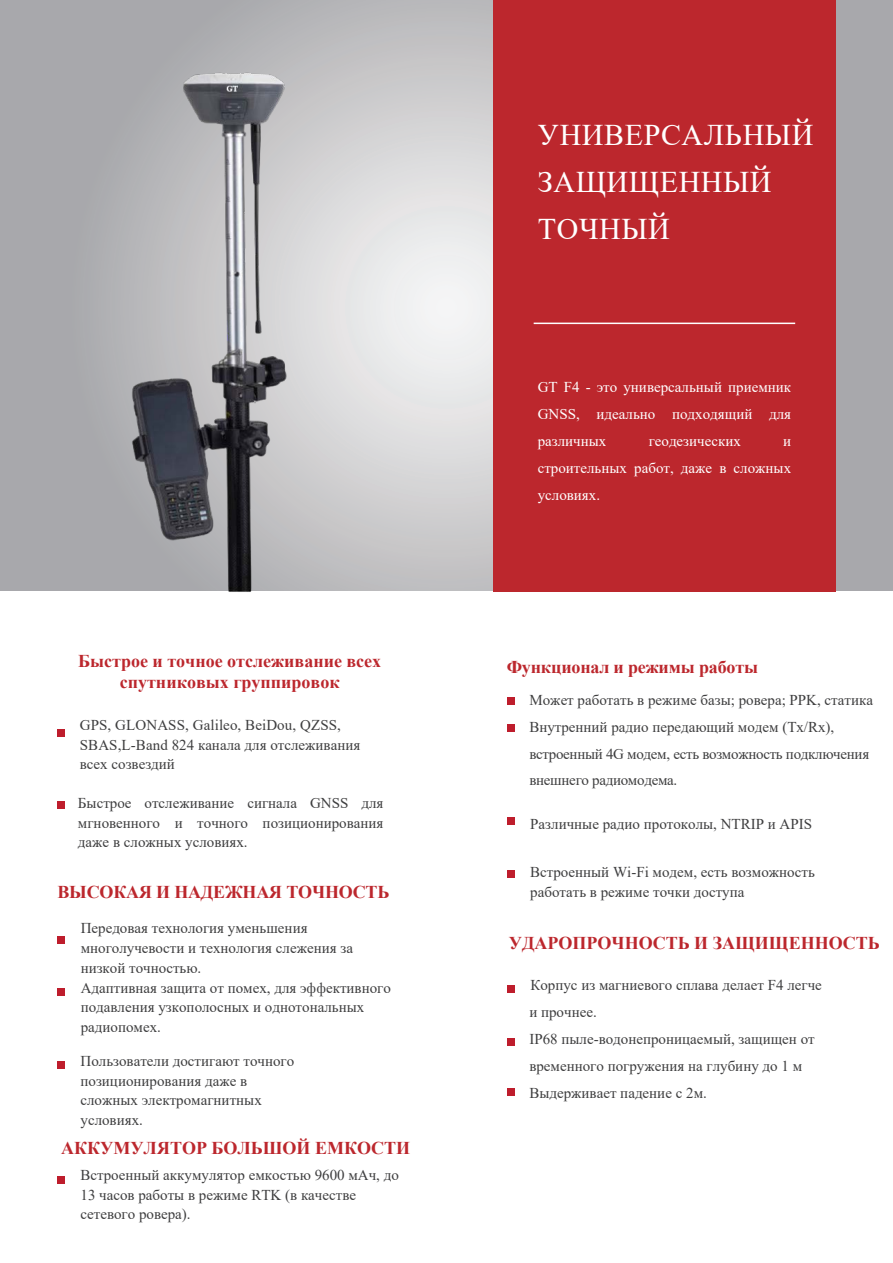
<style>
.page{position:relative;width:893px;height:1263px;background:#fff}
.page>*{position:absolute;margin:0;border:0;box-sizing:border-box;transform-origin:0 0}
.t1{font:30px/47.1px "Times New Roman";letter-spacing:.02em;color:#fff}
.t2{font:700 18px/21.6px "Times New Roman";color:#bc272d;text-align:center}
.t3{font:15px/19.5px "Times New Roman";color:#3e3e3f}
.t4{font:15px/27px "Times New Roman";color:#fff;text-align:justify}
</style>
<div class="page">
<svg style="left:0;top:0;width:893px;height:591px;background:#ababae"></svg>
<div style="left:493px;top:0;width:343px;height:591px;background:#bc272d"></div>
<hr style="left:534px;top:323px;width:261px;height:1px;background:#fff">
<div style="left:57px;top:730px;width:8px;height:7px;background:#be1d2c"></div>
<div style="left:57px;top:802px;width:8px;height:7px;background:#be1d2c"></div>
<div style="left:57px;top:936px;width:8px;height:7px;background:#be1d2c"></div>
<div style="left:57px;top:988px;width:8px;height:8px;background:#be1d2c"></div>
<div style="left:57px;top:1061px;width:8px;height:8px;background:#be1d2c"></div>
<div style="left:57px;top:1176px;width:8px;height:7px;background:#be1d2c"></div>
<div style="left:507px;top:697px;width:7px;height:7px;background:#be1d2c"></div>
<div style="left:507px;top:724px;width:7px;height:7px;background:#be1d2c"></div>
<div style="left:507px;top:818px;width:7px;height:7px;background:#be1d2c"></div>
<div style="left:507px;top:871px;width:7px;height:7px;background:#be1d2c"></div>
<div style="left:507px;top:986px;width:7px;height:7px;background:#be1d2c"></div>
<div style="left:507px;top:1038px;width:7px;height:8px;background:#be1d2c"></div>
<div style="left:507px;top:1088px;width:7px;height:8px;background:#be1d2c"></div>
<img style="left:0;top:42px;width:498px;height:550px">
<p class="t1" style="left:538px;top:110px;width:277px">УНИВЕРСАЛЬНЫЙ<br>ЗАЩИЩЕННЫЙ<br>ТОЧНЫЙ</p>
<p class="t2" style="left:78px;top:649px;width:304px">Быстрое и точное отслеживание всех спутниковых группировок</p>
<p class="t3" style="left:80px;top:715px;width:282px">GPS, GLONASS, Galileo, BeiDou, QZSS,<br>SBAS,L-Band 824 канала для отслеживания всех созвездий</p>
<p class="t3" style="left:78px;top:793px;width:307px;text-align:justify">Быстрое отслеживание сигнала GNSS для мгновенного и точного позиционирования даже в сложных условиях.</p>
<p class="t4" style="left:538px;top:373px;width:255px">GT F4 - это универсальный приемник GNSS, идеально подходящий для различных</p>
<p class="t4" style="left:649px;top:427px;width:94px">геодезических</p>
<p class="t4" style="left:538px;top:427px;width:255px;text-indent:245px">и строительных работ, даже в сложных условиях.</p>
<p class="t2" style="left:507px;top:656px;width:253px">Функционал и режимы работы</p>
<p class="t3" style="left:529px;top:687px;width:345px;line-height:26.5px">Может работать в режиме базы; ровера; PPK, статика Внутренний радио передающий модем (Tx/Rx), встроенный 4G модем, есть возможность подключения внешнего радиомодема.</p>
<p class="t3" style="left:530px;top:813px;width:283px">Различные радио протоколы, NTRIP и APIS</p>
<p class="t3" style="left:530px;top:862px;width:286px">Встроенный Wi-Fi модем, есть возможность</p>
<p class="t2" style="left:57px;top:881px;width:333px">ВЫСОКАЯ И НАДЕЖНАЯ ТОЧНОСТЬ</p>
<p class="t3" style="left:530px;top:881px;width:216px">работать в режиме точки доступа</p>
<p class="t3" style="left:81px;top:918px;width:312px">Передовая технология уменьшения многолучевости и технология слежения за низкой точностью.<br>Адаптивная защита от помех, для эффективного подавления узкополосных и однотональных радиопомех.</p>
<p class="t3" style="left:81px;top:1051px;width:215px">Пользователи достигают точного позиционирования даже в сложных электромагнитных условиях.</p>
<p class="t2" style="left:509px;top:932px;width:372px">УДАРОПРОЧНОСТЬ И ЗАЩИЩЕННОСТЬ</p>
<p class="t3" style="left:529px;top:971px;width:294px;line-height:27px">Корпус из магниевого сплава делает F4 легче и прочнее.<br>IP68 пыле-водонепроницаемый, защищен от временного погружения на глубину до 1 м<br>Выдерживает падение с 2м.</p>
<p class="t2" style="left:61px;top:1137px;width:350px">АККУМУЛЯТОР БОЛЬШОЙ ЕМКОСТИ</p>
<p class="t3" style="left:81px;top:1165px;width:320px">Встроенный аккумулятор емкостью 9600 мАч, до<br>13 часов работы в режиме RTK (в качестве сетевого ровера).</p>
</div>
